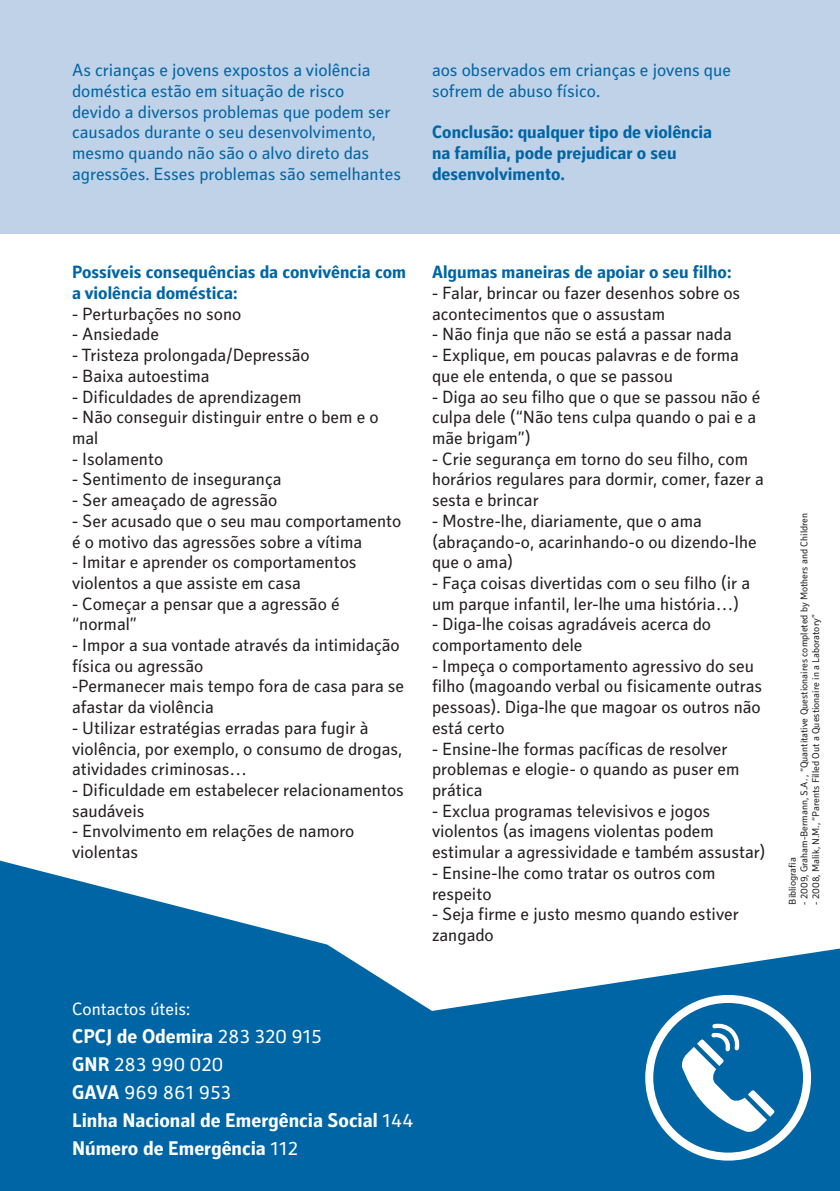
<style>
.page{position:relative;width:840px;height:1191px;background:#fff}
.page>*{position:absolute;margin:0;border:0;box-sizing:border-box;transform-origin:0 0}
.t1{font:700 20px/28px "Secca Std Demo";color:#fff}
.t2{font:18px/20.8px "Secca Std Demo";color:#231f20}
.t3{font:18px/20.8px "Secca Std Demo";color:#0065a4}
.t4{font:700 18px/20.8px "Secca Std Demo";color:#0065a4}
.t5{font:18px "Secca Std Demo";color:#fff}
.t6{font:10px "Secca Std Demo";color:#231f20}
.s1{font-weight:400}
</style>
<div class="page">
<div style="left:0;top:0;width:839px;height:234px;background:#c0d2e8"></div>
<svg style="left:0;top:860px;width:839px;height:331px;fill:#0065a4"></svg>
<svg style="left:680px;top:1022px;width:94px;height:110px"></svg>
<div style="left:645px;top:995px;width:165px;height:165px;border:8px solid #fff;border-radius:50%"></div>
<p class="t3" style="left:72px;top:60px;width:330px">As crianças e jovens expostos a violência doméstica estão em situação de risco<br>devido a diversos problemas que podem ser causados durante o seu desenvolvimento, mesmo quando não são o alvo direto das agressões. Esses problemas são semelhantes</p>
<p class="t3" style="left:432px;top:61px;width:300px">aos observados em crianças e jovens que sofrem de abuso físico.</p>
<p class="t4" style="left:432px;top:123px;width:281px">Conclusão: qualquer tipo de violência na família, pode prejudicar o seu desenvolvimento.</p>
<p class="t4" style="left:72px;top:262px;width:335px">Possíveis consequências da convivência com a violência doméstica:</p>
<p class="t2" style="left:72px;top:304px;width:171px">- Perturbações no sono</p>
<p class="t2" style="left:72px;top:325px;width:88px">- Ansiedade</p>
<p class="t2" style="left:72px;top:345px;width:239px">- Tristeza prolongada/Depressão</p>
<p class="t2" style="left:72px;top:366px;width:139px">- Baixa autoestima</p>
<p class="t2" style="left:72px;top:387px;width:231px">- Dificuldades de aprendizagem</p>
<p class="t2" style="left:72px;top:407px;width:308px">- Não conseguir distinguir entre o bem e o mal</p>
<p class="t2" style="left:72px;top:449px;width:93px">- Isolamento</p>
<p class="t2" style="left:72px;top:469px;width:211px">- Sentimento de insegurança</p>
<p class="t2" style="left:72px;top:490px;width:207px">- Ser ameaçado de agressão</p>
<p class="t2" style="left:72px;top:511px;width:330px">- Ser acusado que o seu mau comportamento é o motivo das agressões sobre a vítima</p>
<p class="t2" style="left:72px;top:552px;width:286px">- Imitar e aprender os comportamentos violentos a que assiste em casa</p>
<p class="t2" style="left:72px;top:594px;width:269px">- Começar a pensar que a agressão é “normal”</p>
<p class="t2" style="left:72px;top:635px;width:333px">- Impor a sua vontade através da intimidação física ou agressão<br>-Permanecer mais tempo fora de casa para se afastar da violência</p>
<p class="t2" style="left:72px;top:718px;width:331px">- Utilizar estratégias erradas para fugir à violência, por exemplo, o consumo de drogas, atividades criminosas…</p>
<p class="t2" style="left:72px;top:780px;width:333px">- Dificuldade em estabelecer relacionamentos saudáveis</p>
<p class="t2" style="left:72px;top:821px;width:284px">- Envolvimento em relações de namoro violentas</p>
<p class="t4" style="left:432px;top:262px;width:301px">Algumas maneiras de apoiar o seu filho:</p>
<p class="t2" style="left:432px;top:283px;width:309px">- Falar, brincar ou fazer desenhos sobre os acontecimentos que o assustam</p>
<p class="t2" style="left:432px;top:325px;width:301px">- Não finja que não se está a passar nada</p>
<p class="t2" style="left:432px;top:345px;width:308px">- Explique, em poucas palavras e de forma que ele entenda, o que se passou</p>
<p class="t2" style="left:432px;top:387px;width:330px">- Diga ao seu filho que o que se passou não é culpa dele (“Não tens culpa quando o pai e a mãe brigam”)</p>
<p class="t2" style="left:432px;top:449px;width:333px">- Crie segurança em torno do seu filho, com horários regulares para dormir, comer, fazer a sesta e brincar</p>
<p class="t2" style="left:432px;top:511px;width:326px">- Mostre-lhe, diariamente, que o ama (abraçando-o, acarinhando-o ou dizendo-lhe que o ama)</p>
<p class="t2" style="left:432px;top:573px;width:319px">- Faça coisas divertidas com o seu filho (ir a um parque infantil, ler-lhe uma história…)</p>
<p class="t2" style="left:432px;top:614px;width:280px">- Diga-lhe coisas agradáveis acerca do comportamento dele</p>
<p class="t2" style="left:432px;top:656px;width:331px">- Impeça o comportamento agressivo do seu filho (magoando verbal ou fisicamente outras pessoas). Diga-lhe que magoar os outros não está certo</p>
<p class="t2" style="left:432px;top:739px;width:309px">- Ensine-lhe formas pacíficas de resolver problemas e elogie- o quando as puser em prática</p>
<p class="t2" style="left:432px;top:801px;width:335px">- Exclua programas televisivos e jogos violentos (as imagens violentas podem estimular a agressividade e também assustar)</p>
<p class="t2" style="left:432px;top:863px;width:285px">- Ensine-lhe como tratar os outros com respeito</p>
<p class="t2" style="left:432px;top:904px;width:308px">- Seja firme e justo mesmo quando estiver zangado</p>
<p class="t5" style="left:72px;top:999px;width:120px">Contactos úteis:</p>
<p class="t1" style="left:72px;top:1023px;width:343px">CPCJ de Odemira <span class="s1">283 320 915<br></span>GNR <span class="s1">283 990 020<br></span>GAVA <span class="s1">969 861 953<br></span>Linha Nacional de Emergência Social <span class="s1">144<br></span>Número de Emergência <span class="s1">112</span></p>
<p class="t6" style="left:798px;top:904px;width:393px;rotate:-90deg">- 2009, Graham-Bermann, S.A. , “Quantitative Questionaires completed by Mothers and Children</p>
<p class="t6" style="left:809px;top:904px;width:292px;rotate:-90deg">- 2008, Malik, N.M., “Parents Filled Out a Questionaire in a Laboratory”</p>
<p class="t6" style="left:786px;top:904px;width:49px;rotate:-90deg">Bibliografia</p>
</div>
